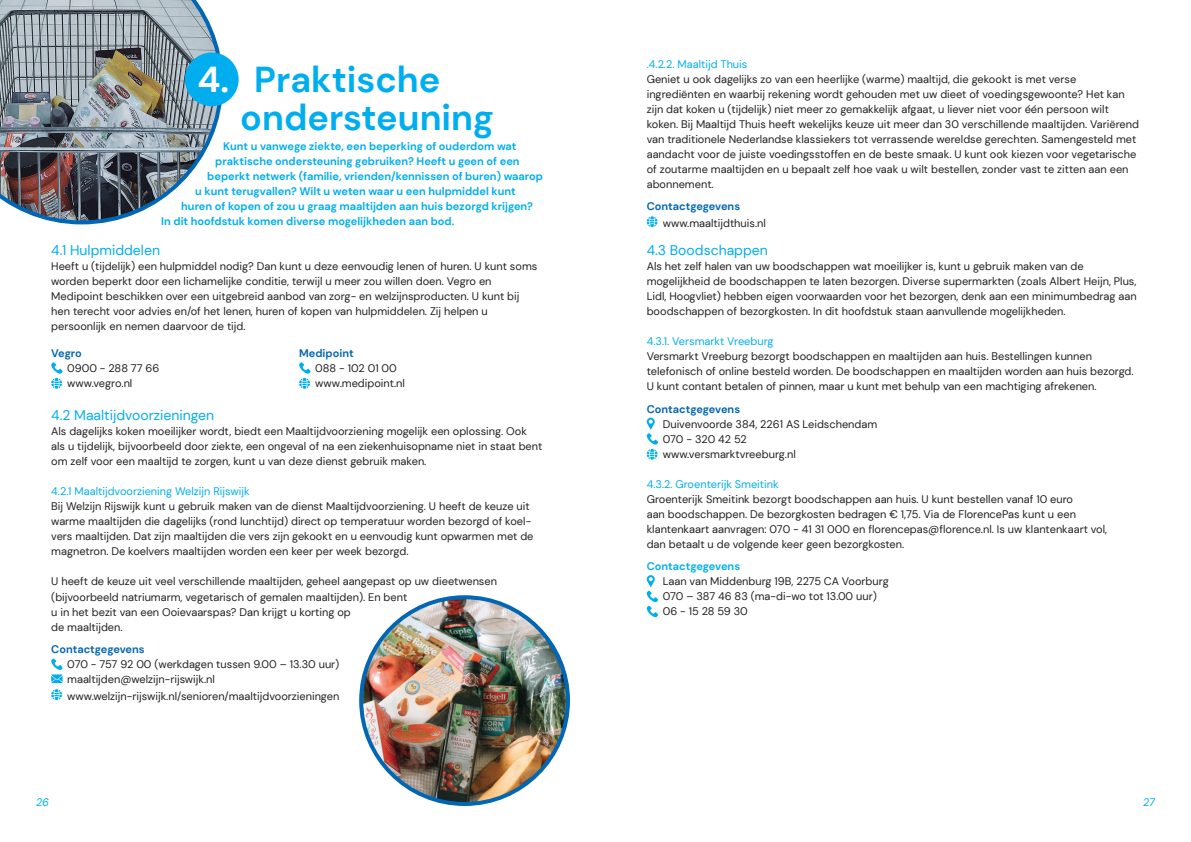
<style>
.page{position:relative;width:1191px;height:842px;background:#fff}
.page>*{position:absolute;margin:0;border:0;box-sizing:border-box;transform-origin:0 0}
.t1{font:700 36px/38px "DM Sans";color:#00aeef}
.t2{font:700 36px "DM Sans";color:#fff}
.t3{font:14px "DM Sans";color:#00aeef}
.t4{font:11px/15px "DM Sans";color:#231f20}
.t5{font:700 11px "DM Sans";color:#00aeef}
.t6{font:11px "DM Sans";color:#00aeef}
.t7{font:700 11px "DM Sans";color:#0166b3}
.t8{font:italic 11px "DM Sans";color:#00aeef}
</style>
<div class="page">
<svg style="left:51px;top:362px;width:12px;height:27px"></svg>
<svg style="left:299px;top:362px;width:12px;height:27px"></svg>
<svg style="left:51px;top:658px;width:12px;height:25px"></svg>
<svg style="left:51px;top:689px;width:11px;height:11px"></svg>
<svg style="left:646px;top:216px;width:11px;height:11px"></svg>
<svg style="left:646px;top:418px;width:12px;height:42px"></svg>
<svg style="left:646px;top:575px;width:12px;height:43px"></svg>
<img style="left:0;top:0;width:223px;height:224px">
<div style="left:185px;top:53px;width:54px;height:53px;background:#00aeef;border-radius:50%"></div>
<img style="left:361px;top:597px;width:207px;height:207px;border-radius:103px">
<h1 class="t1" style="left:240px;top:61px;width:255px;text-indent:14px">Praktische ondersteuning</h1>
<p class="t5" style="left:223px;top:140px;width:295px">Kunt u vanwege ziekte, een beperking of ouderdom wat</p>
<p class="t5" style="left:215px;top:155px;width:306px">praktische ondersteuning gebruiken? Heeft u geen of een</p>
<p class="t5" style="left:207px;top:170px;width:337px">beperkt netwerk (familie, vrienden/kennissen of buren) waarop</p>
<p class="t5" style="left:195px;top:185px;width:322px">u kunt terugvallen? Wilt u weten waar u een hulpmiddel kunt</p>
<p class="t5" style="left:181px;top:200px;width:353px">huren of kopen of zou u graag maaltijden aan huis bezorgd krijgen?</p>
<p class="t5" style="left:161px;top:215px;width:294px">In dit hoofdstuk komen diverse mogelijkheden aan bod.</p>
<h1 class="t2" style="left:197px;top:57px;width:33px">4.</h1>
<p class="t3" style="left:51px;top:242px;width:110px">4.1 Hulpmiddelen</p>
<p class="t4" style="left:51px;top:259px;width:487px">Heeft u (tijdelijk) een hulpmiddel nodig? Dan kunt u deze eenvoudig lenen of huren. U kunt soms worden beperkt door een lichamelijke conditie, terwijl u meer zou willen doen. Vegro en Medipoint beschikken over een uitgebreid aanbod van zorg- en welzijnsproducten. U kunt bij hen terecht voor advies en/of het lenen, huren of kopen van hulpmiddelen. Zij helpen u persoonlijk en nemen daarvoor de tijd.</p>
<p class="t7" style="left:51px;top:346px;width:32px">Vegro</p>
<p class="t4" style="left:67px;top:360px;width:94px">0900 - 288 77 66 www.vegro.nl</p>
<p class="t7" style="left:299px;top:346px;width:56px">Medipoint</p>
<p class="t4" style="left:315px;top:360px;width:91px">088 - 102 01 00 www.medipoint.nl</p>
<p class="t3" style="left:51px;top:407px;width:164px">4.2 Maaltijdvoorzieningen</p>
<p class="t4" style="left:51px;top:424px;width:492px">Als dagelijks koken moeilijker wordt, biedt een Maaltijdvoorziening mogelijk een oplossing. Ook als u tijdelijk, bijvoorbeeld door ziekte, een ongeval of na een ziekenhuisopname niet in staat bent om zelf voor een maaltijd te zorgen, kunt u van deze dienst gebruik maken.</p>
<p class="t6" style="left:51px;top:485px;width:200px">4.2.1 Maaltijdvoorziening Welzijn Rijswijk</p>
<p class="t4" style="left:51px;top:499px;width:484px">Bij Welzijn Rijswijk kunt u gebruik maken van de dienst Maaltijdvoorziening. U heeft de keuze uit warme maaltijden die dagelijks (rond lunchtijd) direct op temperatuur worden bezorgd of koel&shy;vers maaltijden. Dat zijn maaltijden die vers zijn gekookt en u eenvoudig kunt opwarmen met de magnetron. De koelvers maaltijden worden een keer per week bezorgd.</p>
<p class="t4" style="left:51px;top:574px;width:447px">U heeft de keuze uit veel verschillende maaltijden, geheel aangepast op uw dieetwensen (bijvoorbeeld natriumarm, vegetarisch of gemalen maaltijden). En bent<br>u in het bezit van een Ooievaarspas? Dan krijgt u korting op<br>de maaltijden.</p>
<p class="t7" style="left:51px;top:642px;width:95px">Contactgegevens</p>
<p class="t4" style="left:67px;top:657px;width:274px">070 - 757 92 00 (werkdagen tussen 9.00 – 13.30 uur) maaltijden@welzijn-rijswijk.nl</p>
<p class="t4" style="left:67px;top:689px;width:274px">www.welzijn-rijswijk.nl/senioren/maaltijdvoorzieningen</p>
<p class="t6" style="left:646px;top:57px;width:102px">.4.2.2. Maaltijd Thuis</p>
<p class="t4" style="left:646px;top:71px;width:494px">Geniet u ook dagelijks zo van een heerlijke (warme) maaltijd, die gekookt is met verse ingrediënten en waarbij rekening wordt gehouden met uw dieet of voedingsgewoonte? Het kan zijn dat koken u (tijdelijk) niet meer zo gemakkelijk afgaat, u liever niet voor één persoon wilt koken. Bij Maaltijd Thuis heeft wekelijks keuze uit meer dan 30 verschillende maaltijden. Variërend van traditionele Nederlandse klassiekers tot verrassende wereldse gerechten. Samengesteld met aandacht voor de juiste voedingsstoffen en de beste smaak. U kunt ook kiezen voor vegetarische of zoutarme maaltijden en u bepaalt zelf hoe vaak u wilt bestellen, zonder vast te zitten aan een abonnement.</p>
<p class="t7" style="left:646px;top:199px;width:95px">Contactgegevens</p>
<p class="t4" style="left:662px;top:216px;width:105px">www.maaltijdthuis.nl</p>
<p class="t3" style="left:646px;top:242px;width:123px">4.3 Boodschappen</p>
<p class="t4" style="left:646px;top:259px;width:491px">Als het zelf halen van uw boodschappen wat moeilijker is, kunt u gebruik maken van de mogelijkheid de boodschappen te laten bezorgen. Diverse supermarkten (zoals Albert Heijn, Plus, Lidl, Hoogvliet) hebben eigen voorwaarden voor het bezorgen, denk aan een minimumbedrag aan boodschappen of bezorgkosten. In dit hoofdstuk staan aanvullende mogelijkheden.</p>
<p class="t6" style="left:646px;top:334px;width:128px">4.3.1. Versmarkt Vreeburg</p>
<p class="t4" style="left:646px;top:349px;width:488px">Versmarkt Vreeburg bezorgt boodschappen en maaltijden aan huis. Bestellingen kunnen telefonisch of online besteld worden. De boodschappen en maaltijden worden aan huis bezorgd.<br>U kunt contant betalen of pinnen, maar u kunt met behulp van een machtiging afrekenen.</p>
<p class="t7" style="left:646px;top:402px;width:95px">Contactgegevens</p>
<p class="t4" style="left:662px;top:416px;width:216px">Duivenvoorde 384, 2261 AS Leidschendam<br>070 - 320 42 52 www.versmarktvreeburg.nl</p>
<p class="t6" style="left:646px;top:477px;width:133px">4.3.2. Groenterijk Smeitink</p>
<p class="t4" style="left:646px;top:491px;width:462px">Groenterijk Smeitink bezorgt boodschappen aan huis. U kunt bestellen vanaf 10 euro<br>aan boodschappen. De bezorgkosten bedragen € 1,75. Via de FlorencePas kunt u een klantenkaart aanvragen: 070 - 41 31 000 en florencepas@florence.nl. Is uw klantenkaart vol, dan betaalt u de volgende keer geen bezorgkosten.</p>
<p class="t5" style="left:646px;top:559px;width:95px">Contactgegevens</p>
<p class="t4" style="left:662px;top:574px;width:227px">Laan van Middenburg 19B, 2275 CA Voorburg<br>070 – 387 46 83 (ma-di-wo tot 13.00 uur)<br>06 - 15 28 59 30</p>
<p class="t8" style="left:36px;top:795px;width:15px">26</p>
<p class="t8" style="left:1143px;top:795px;width:13px">27</p>
</div>
